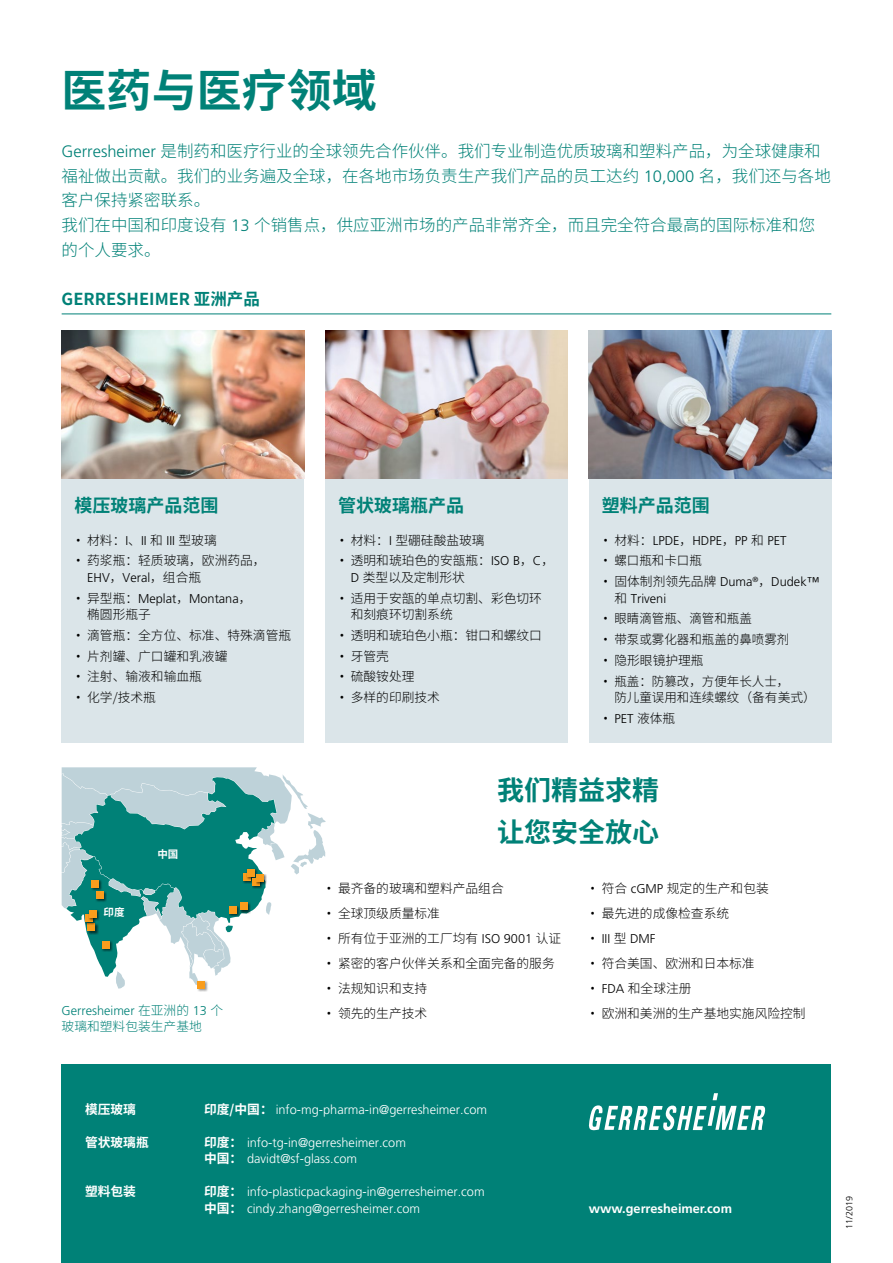
<style>
.page{position:relative;width:893px;height:1263px;background:#fff}
.page>*{position:absolute;margin:0;border:0;box-sizing:border-box;transform-origin:0 0}
.t1{font:700 45px "Noto Sans CJ Ksc";color:#008177}
.t2{font:700 27px/41.2px "Noto Sans CJ Ksc";color:#008177}
.t3{font:700 18px "Noto Sans CJ Ksc";color:#008177}
.t4{font:300 16.5px/24.8px "Noto Sans CJ Ksc";color:#008177}
.t5{font:700 16.5px "Noto Sans CJ Ksc";color:#008177}
.t6{font:300 12.75px/20.7px "Noto Sans CJ Ksc";color:#000}
.t7{font:300 12.75px/16.5px "Frutiger";color:#fff}
.t8{font:300 12.75px/20.7px "Frutiger";color:#000}
.t9{font:700 12.75px "Frutiger";color:#fff}
.t10{font:300 12.75px "Frutiger";color:#008177}
.t11{font:700 12.75px "Noto Sans CJ Ksc";color:#fff}
.t12{font:300 12.75px "Noto Sans CJ Ksc";color:#008177}
.t13{font:700 10.5px "Noto Sans CJ Ksc";color:#fff}
.t14{font:300 9px "Frutiger";color:#000}
.s1{font-family:"Frutiger"}
.s2{font-weight:900}
.s3{font-family:"Noto Sans CJ Ksc"}
.s4{font-family:"Noto Sans CJ Ksc";font-weight:900}
.s5{font-family:"Noto Sans CJ Ksc";font-weight:700}
</style>
<div class="page">
<svg style="left:62px;top:767px;width:264px;height:222px"></svg>
<div style="left:62px;top:478px;width:242px;height:264px;background:#dbe5e9"></div>
<div style="left:325px;top:478px;width:243px;height:264px;background:#dbe5e9"></div>
<div style="left:589px;top:478px;width:242px;height:264px;background:#dbe5e9"></div>
<img style="left:62px;top:330px;width:242px;height:148px">
<img style="left:325px;top:330px;width:243px;height:148px">
<img style="left:589px;top:330px;width:242px;height:148px">
<div style="left:315px;top:759px;width:36px;height:41px;background:#fff"></div>
<div style="left:62px;top:1064px;width:769px;height:199px;background:#008177"></div>
<svg style="left:588px;top:1093px;width:178px;height:37px"></svg>
<div style="left:87px;top:923px;width:12px;height:12px;background:#000;opacity:.6"></div>
<div style="left:88px;top:923px;width:7px;height:8px;background:#f99d1c"></div>
<div style="left:102px;top:940px;width:11px;height:12px;background:#000;opacity:.6"></div>
<div style="left:102px;top:941px;width:8px;height:8px;background:#f99d1c"></div>
<div style="left:85px;top:913px;width:11px;height:12px;background:#000;opacity:.6"></div>
<div style="left:85px;top:914px;width:8px;height:8px;background:#f99d1c"></div>
<div style="left:88px;top:909px;width:12px;height:12px;background:#000;opacity:.6"></div>
<div style="left:89px;top:910px;width:8px;height:8px;background:#f99d1c"></div>
<div style="left:242px;top:872px;width:12px;height:12px;background:#000;opacity:.6"></div>
<div style="left:243px;top:873px;width:8px;height:7px;background:#f99d1c"></div>
<div style="left:246px;top:868px;width:12px;height:12px;background:#000;opacity:.6"></div>
<div style="left:247px;top:869px;width:8px;height:7px;background:#f99d1c"></div>
<div style="left:197px;top:980px;width:12px;height:12px;background:#000;opacity:.4"></div>
<div style="left:197px;top:981px;width:8px;height:8px;background:#f99d1c"></div>
<div style="left:91px;top:879px;width:12px;height:12px;background:#000;opacity:.6"></div>
<div style="left:91px;top:880px;width:8px;height:8px;background:#f99d1c"></div>
<div style="left:95px;top:891px;width:12px;height:12px;background:#000;opacity:.6"></div>
<div style="left:96px;top:891px;width:8px;height:8px;background:#f99d1c"></div>
<div style="left:229px;top:905px;width:12px;height:12px;background:#000;opacity:.6"></div>
<div style="left:229px;top:906px;width:8px;height:8px;background:#f99d1c"></div>
<div style="left:239px;top:902px;width:12px;height:12px;background:#000;opacity:.6"></div>
<div style="left:240px;top:902px;width:7px;height:8px;background:#f99d1c"></div>
<hr style="left:62px;top:314px;width:769px;height:1px;background:#008177">
<div style="left:252px;top:877px;width:12px;height:12px;background:#000;opacity:.6"></div>
<div style="left:252px;top:878px;width:8px;height:8px;background:#f99d1c"></div>
<div style="left:256px;top:874px;width:11px;height:11px;background:#000;opacity:.6"></div>
<div style="left:256px;top:874px;width:8px;height:8px;background:#f99d1c"></div>
<h1 class="t1" style="left:62px;top:65px;width:316px">医药与医疗领域</h1>
<p class="t4" style="left:62px;top:139px;width:771px"><span class="s1">Gerresheimer</span> 是制药和医疗行业的全球领先合作伙伴。我们专业制造优质玻璃和塑料产品，为全球健康和福祉做出贡献。我们的业务遍及全球，在各地市场负责生产我们产品的员工达约 <span class="s1">10,000</span> 名，我们还与各地客户保持紧密联系。<br>我们在中国和印度设有 <span class="s1">13</span> 个销售点，供应亚洲市场的产品非常齐全，而且完全符合最高的国际标准和您的个人要求。</p>
<p class="t5" style="left:62px;top:290px;width:200px">GERRESHEIMER 亚洲产品</p>
<h3 class="t3" style="left:74px;top:495px;width:145px">模压玻璃产品范围</h3>
<p class="t6" style="left:74px;top:530px;width:193px"><span class="s2">·</span> 材料：<span class="s1">I</span>、<span class="s1">II</span> 和 <span class="s1">III</span> 型玻璃<br><span class="s2">·</span> 药浆瓶：轻质玻璃，欧洲药品，</p>
<p class="t8" style="left:74px;top:567px;width:179px;text-indent:13px">EHV<span class="s3">，</span>Veral<span class="s3">，组合瓶<br></span><span class="s4">·</span> <span class="s3">异型瓶：</span>Meplat<span class="s3">，</span>Montana<span class="s3">，</span></p>
<p class="t6" style="left:74px;top:604px;width:218px;text-indent:13px">椭圆形瓶子<br><span class="s2">·</span> 滴管瓶：全方位、标准、特殊滴管瓶<span class="s2">·</span> 片剂罐、广口罐和乳液罐<br><span class="s2">·</span> 注射、输液和输血瓶<br><span class="s2">·</span> 化学/技术瓶</p>
<p class="t13" style="left:157px;top:848px;width:22px">中国</p>
<h3 class="t3" style="left:338px;top:495px;width:128px">管状玻璃瓶产品</h3>
<p class="t6" style="left:338px;top:530px;width:218px"><span class="s2">·</span> 材料：<span class="s1">I</span> 型硼硅酸盐玻璃<br><span class="s2">·</span> 透明和琥珀色的安瓿瓶：<span class="s1">ISO B</span>，<span class="s1">C</span>，</p>
<p class="t6" style="left:338px;top:567px;width:206px;text-indent:13px"><span class="s1">D</span> 类型以及定制形状<br><span class="s2">·</span> 适用于安瓿的单点切割、彩色切环</p>
<p class="t6" style="left:338px;top:604px;width:206px;text-indent:13px">和刻痕环切割系统<br><span class="s2">·</span> 透明和琥珀色小瓶：钳口和螺纹口<span class="s2">·</span> 牙管壳<br><span class="s2">·</span> 硫酸铵处理<br><span class="s2">·</span> 多样的印刷技术</p>
<h3 class="t3" style="left:602px;top:495px;width:109px">塑料产品范围</h3>
<p class="t8" style="left:602px;top:530px;width:186px"><span class="s4">·</span> <span class="s3">材料：</span>LPDE<span class="s3">，</span>HDPE<span class="s3">，</span>PP <span class="s3">和</span> PET</p>
<p class="t6" style="left:602px;top:551px;width:102px"><span class="s2">·</span> 螺口瓶和卡口瓶</p>
<p class="t8" style="left:614px;top:573px;width:206px;line-height:16.5px;text-indent:-13px"><span class="s4">·</span> <span class="s3">固体制剂领先品牌</span> Duma<sup>®</sup><span class="s3">，</span>Dudek™<span class="s3">和</span> Triveni</p>
<p class="t6" style="left:602px;top:609px;width:189px"><span class="s2">·</span> 眼睛滴管瓶、滴管和瓶盖<br><span class="s2">·</span> 带泵或雾化器和瓶盖的鼻喷雾剂<span class="s2">·</span> 隐形眼镜护理瓶<br><span class="s2">·</span> 瓶盖：防篡改，方便年长人士，</p>
<p class="t6" style="left:614px;top:687px;width:203px">防儿童误用和连续螺纹（备有美式）</p>
<p class="t8" style="left:602px;top:708px;width:75px"><span class="s4">·</span> PET <span class="s3">液体瓶</span></p>
<h2 class="t2" style="left:497px;top:770px;width:163px">我们精益求精让您安全放心</h2>
<p class="t13" style="left:104px;top:906px;width:22px">印度</p>
<p class="t6" style="left:325px;top:876px;width:237px;line-height:25px"><span class="s2">·</span> 最齐备的玻璃和塑料产品组合<br><span class="s2">·</span> 全球顶级质量标准<br><span class="s2">·</span> 所有位于亚洲的工厂均有 <span class="s1">ISO 9001</span> 认证<span class="s2">·</span> 紧密的客户伙伴关系和全面完备的服务<span class="s2">·</span> 法规知识和支持</p>
<p class="t10" style="left:62px;top:1003px;width:163px">Gerresheimer <span class="s3">在亚洲的</span> 13 <span class="s3">个</span></p>
<p class="t6" style="left:325px;top:1003px;width:103px"><span class="s2">·</span> 领先的生产技术</p>
<p class="t12" style="left:62px;top:1019px;width:142px">玻璃和塑料包装生产基地</p>
<p class="t11" style="left:85px;top:1102px;width:52px">模压玻璃</p>
<p class="t7" style="left:204px;top:1101px;width:284px"><span class="s5">印度/中国：</span> info-mg-pharma-in@gerresheimer.com</p>
<p class="t11" style="left:85px;top:1135px;width:65px">管状玻璃瓶</p>
<p class="t7" style="left:204px;top:1134px;width:203px"><span class="s5">印度：</span> info-tg-in@gerresheimer.com<span class="s5">中国：</span> davidt@sf-glass.com</p>
<p class="t11" style="left:85px;top:1184px;width:52px">塑料包装</p>
<p class="t7" style="left:204px;top:1184px;width:282px"><span class="s5">印度：</span> info-plasticpackaging-in@gerresheimer.com<span class="s5">中国：</span> cindy.zhang@gerresheimer.com</p>
<p class="t6" style="left:589px;top:876px;width:181px;line-height:25px"><span class="s2">·</span> 符合 <span class="s1">cGMP</span> 规定的生产和包装<span class="s2">·</span> 最先进的成像检查系统</p>
<p class="t8" style="left:589px;top:928px;width:68px"><span class="s4">·</span> III <span class="s3">型</span> DMF</p>
<p class="t6" style="left:589px;top:951px;width:218px;line-height:25px"><span class="s2">·</span> 符合美国、欧洲和日本标准<br><span class="s2">·</span> <span class="s1">FDA</span> 和全球注册<br><span class="s2">·</span> 欧洲和美洲的生产基地实施风险控制</p>
<p class="t9" style="left:589px;top:1201px;width:145px">www.gerresheimer.com</p>
<p class="t14" style="left:844px;top:1229px;width:35px;rotate:-90deg">11/2019</p>
</div>
